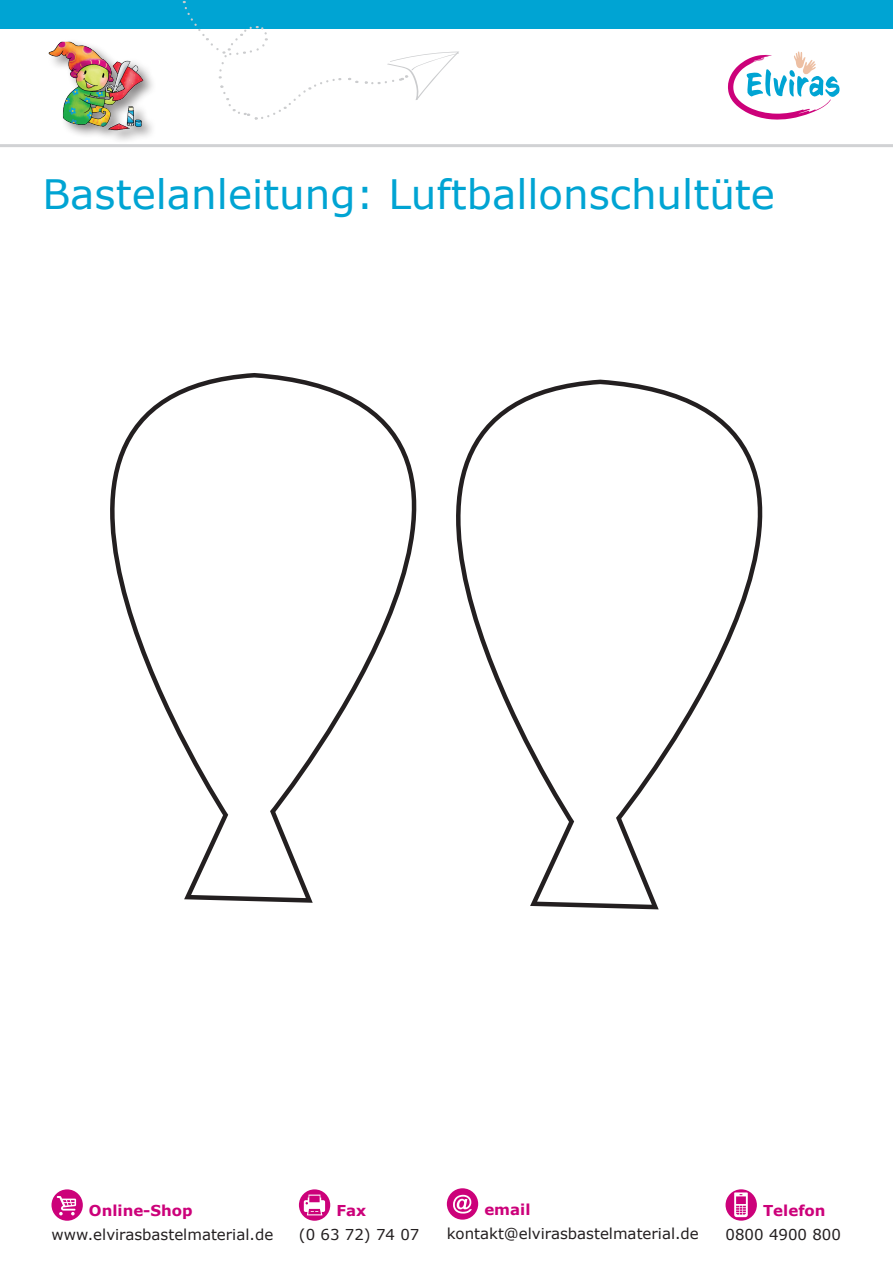
<style>
.page{position:relative;width:893px;height:1263px;background:#fff}
.page>*{position:absolute;margin:0;border:0;box-sizing:border-box;transform-origin:0 0}
.t1{font:40.5px "Verdana";color:#00a4d3}
.t2{font:15px "Verdana";color:#231f20}
.t3{font:700 15px "Verdana";color:#cc017a}
</style>
<div class="page">
<svg style="left:51px;top:1189px;width:32px;height:32px"></svg>
<svg style="left:56px;top:1196px;width:20px;height:19px"></svg>
<svg style="left:725px;top:1189px;width:32px;height:32px"></svg>
<svg style="left:734px;top:1192px;width:14px;height:25px"></svg>
<div style="left:447px;top:1188px;width:31px;height:31px;background:#cc017a;border-radius:50%"></div>
<svg style="left:453px;top:1195px;width:19px;height:18px"></svg>
<svg style="left:299px;top:1189px;width:31px;height:32px"></svg>
<svg style="left:304px;top:1194px;width:21px;height:21px"></svg>
<svg style="left:728px;top:51px;width:112px;height:69px"></svg>
<div style="left:0;top:0;width:893px;height:29px;background:#00a4d3"></div>
<svg style="left:182px;top:0;width:277px;height:120px"></svg>
<hr style="left:0;top:144px;width:893px;height:3px;background:#d1d2d4">
<div style="left:47px;top:39px;width:110px;height:105px;background:#231f20;opacity:.55"></div>
<img style="left:47px;top:39px;width:98px;height:95px">
<svg style="left:110px;top:373px;width:188px;height:530px"></svg>
<svg style="left:298px;top:378px;width:465px;height:532px"></svg>
<h1 class="t1" style="left:43px;top:168px;width:734px">Bastelanleitung: Luftballonschultüte</h1>
<p class="t3" style="left:89px;top:1201px;width:105px">Online-Shop</p>
<p class="t2" style="left:52px;top:1225px;width:223px">www.elvirasbastelmaterial.de</p>
<p class="t3" style="left:336px;top:1201px;width:31px">Fax</p>
<p class="t2" style="left:299px;top:1225px;width:122px">(0 63 72) 74 07</p>
<p class="t3" style="left:484px;top:1200px;width:48px">email</p>
<p class="t2" style="left:447px;top:1224px;width:254px">kontakt@elvirasbastelmaterial.de</p>
<p class="t3" style="left:763px;top:1201px;width:64px">Telefon</p>
<p class="t2" style="left:725px;top:1225px;width:117px">0800 4900 800</p>
</div>
